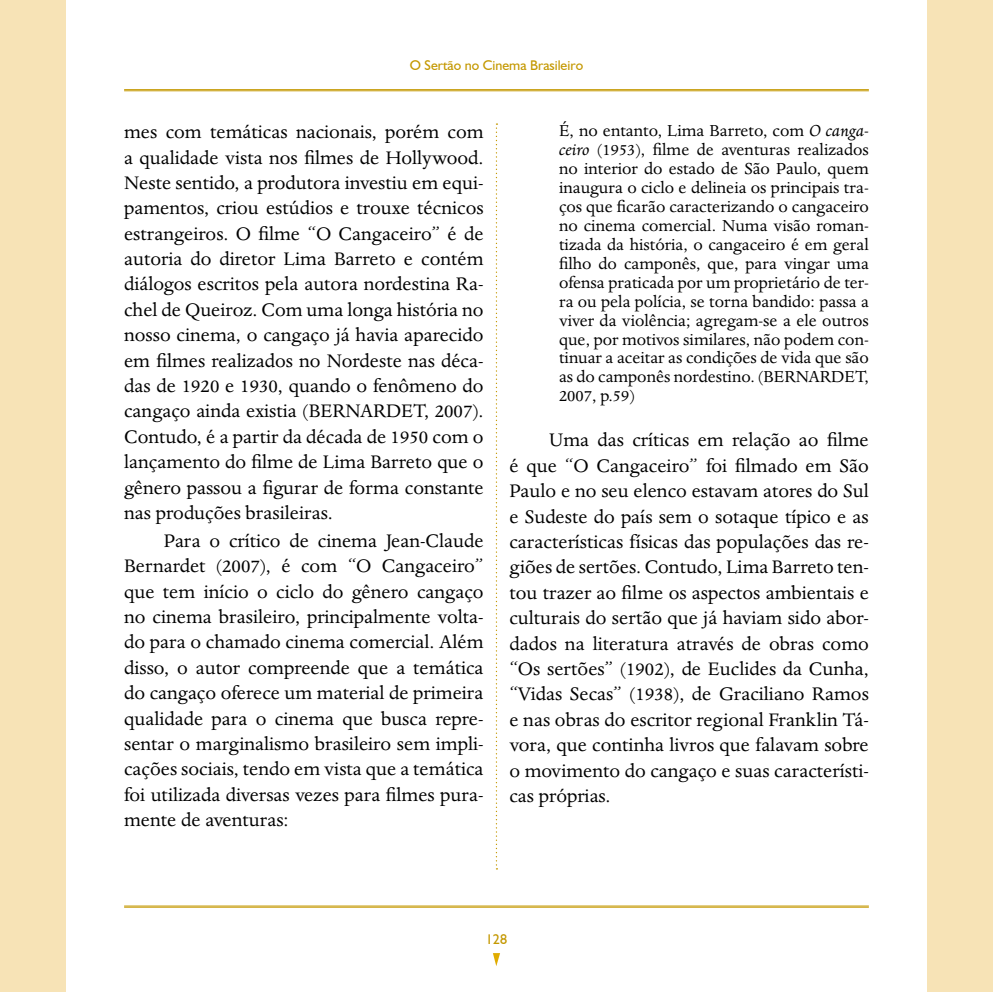
<style>
.page{position:relative;width:993px;height:993px;background:#fff}
.page>*{position:absolute;margin:0;border:0;box-sizing:border-box;transform-origin:0 0}
.t1{font:21px/25.4px "Dante MT Std";color:#000;text-align:justify}
.t2{font:18.38px/18.9px "Dante MT Std";color:#000;text-align:justify}
.t3{font:14px "Humanist 521 BT";color:#c49800}
.s1{font-style:italic}
</style>
<div class="page">
<div style="left:0;top:1px;width:65px;height:990px;background:#f7e3b6"></div>
<div style="left:927px;top:1px;width:65px;height:990px;background:#f7e3b6"></div>
<hr style="left:992px;top:1px;width:1px;height:990px;background:#f7e3b6">
<hr style="left:124px;top:89px;width:744px;height:1px;background:#c49800">
<hr style="left:124px;top:90px;width:744px;height:1px;background:#c49800">
<hr style="left:124px;top:905px;width:744px;height:1px;background:#c49800">
<hr style="left:124px;top:906px;width:744px;height:1px;background:#c49800">
<svg style="left:493px;top:953px;width:7px;height:12px"></svg>
<svg style="left:495px;top:123px;width:2px;height:746px"></svg>
<p class="t3" style="left:409px;top:56px;width:175px">O Sertão no Cinema Brasileiro</p>
<p class="t1" style="left:124px;top:119px;width:361px">mes com temáticas nacionais, porém com a qualidade vista nos filmes de Hollywood.<br>Neste sentido, a produtora investiu em equi&shy;pamentos, criou estúdios e trouxe técnicos estrangeiros. O filme “O Cangaceiro” é de autoria do diretor Lima Barreto e contém diálogos escritos pela autora nordestina Ra&shy;chel de Queiroz. Com uma longa história no nosso cinema, o cangaço já havia aparecido em filmes realizados no Nordeste nas déca&shy;das de 1920 e 1930, quando o fenômeno do cangaço ainda existia (BERNARDET, 2007).<br>Contudo, é a partir da década de 1950 com o lançamento do filme de Lima Barreto que o gênero passou a figurar de forma constante nas produções brasileiras.</p>
<p class="t1" style="left:124px;top:528px;width:361px;text-indent:40px">Para o crítico de cinema Jean-Claude Bernardet (2007), é com “O Cangaceiro” que tem início o ciclo do gênero cangaço no cinema brasileiro, principalmente volta&shy;do para o chamado cinema comercial. Além disso, o autor compreende que a temática do cangaço oferece um material de primeira qualidade para o cinema que busca repre&shy;sentar o marginalismo brasileiro sem impli&shy;cações sociais, tendo em vista que a temática foi utilizada diversas vezes para filmes pura&shy;mente de aventuras:</p>
<p class="t2" style="left:559px;top:121px;width:311px">É, no entanto, Lima Barreto, com <span class="s1">O canga&shy;ceiro</span> (1953), filme de aventuras realizados no interior do estado de São Paulo, quem inaugura o ciclo e delineia os principais tra&shy;ços que ficarão caracterizando o cangaceiro no cinema comercial. Numa visão roman&shy;tizada da história, o cangaceiro é em geral filho do camponês, que, para vingar uma ofensa praticada por um proprietário de ter&shy;ra ou pela polícia, se torna bandido: passa a viver da violência; agregam-se a ele outros que, por motivos similares, não podem con&shy;tinuar a aceitar as condições de vida que são as do camponês nordestino. (BERNARDET, 2007, p.59)</p>
<p class="t1" style="left:509px;top:427px;width:361px;text-indent:40px">Uma das críticas em relação ao filme é que “O Cangaceiro” foi filmado em São Paulo e no seu elenco estavam atores do Sul e Sudeste do país sem o sotaque típico e as características físicas das populações das re&shy;giões de sertões. Contudo, Lima Barreto ten&shy;tou trazer ao filme os aspectos ambientais e culturais do sertão que já haviam sido abor&shy;dados na literatura através de obras como “Os sertões” (1902), de Euclides da Cunha, “Vidas Secas” (1938), de Graciliano Ramos e nas obras do escritor regional Franklin Tá&shy;vora, que continha livros que falavam sobre o movimento do cangaço e suas característi&shy;cas próprias.</p>
<p class="t3" style="left:485px;top:930px;width:23px">128</p>
</div>
